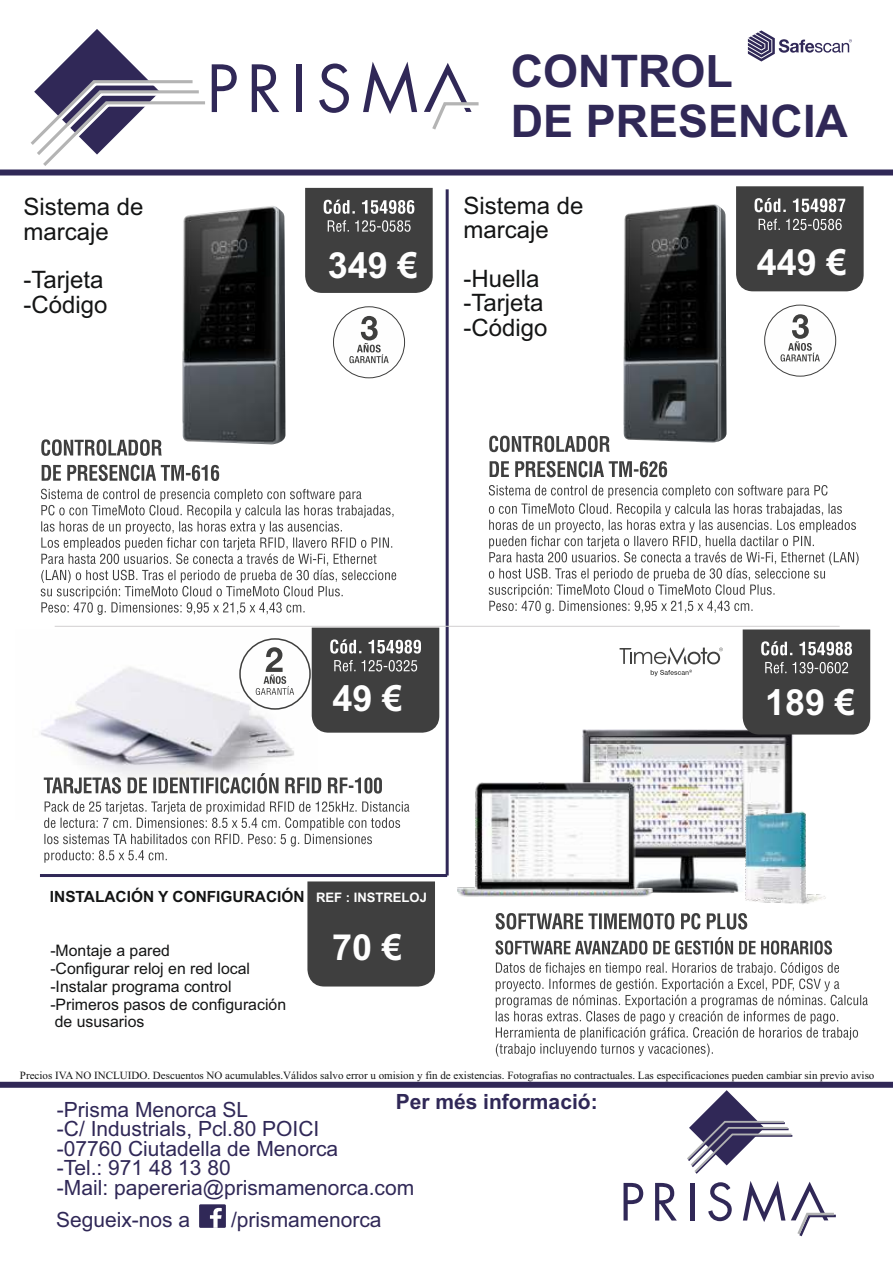
<style>
.page{position:relative;width:893px;height:1263px;background:#fff}
.page>*{position:absolute;margin:0;border:0;box-sizing:border-box;transform-origin:0 0}
.t1{font:700 45px/50.2px "Arial";color:#302857}
.t2{font:700 36px "Arial";color:#fefefe}
.t3{font:24px/24.5px "Arial";color:#141515}
.t4{font:21px/19.5px "Arial";color:#302857}
.t5{font:700 21px "Arial";color:#302857}
.t6{font:15.9px/17.7px "Arial";color:#141515}
.t7{font:700 15.45px "Arial";color:#141515}
.t8{font:700 13.05px "Arial";color:#fefefe}
.t9{font:11.1px "Times New Roman";color:#141515}
</style>
<div class="page">
<hr style="left:446px;top:189px;width:3px;height:686px;background:#302857">
<hr style="left:55px;top:626px;width:785px;height:1px;background:#d1cfd0">
<hr style="left:40px;top:874px;width:407px;height:3px;background:#302857">
<img style="left:183px;top:206px;width:102px;height:238px">
<svg style="left:41px;top:439px;width:121px;height:17px"></svg>
<svg style="left:42px;top:465px;width:177px;height:16px"></svg>
<svg style="left:41px;top:489px;width:355px;height:126px"></svg>
<svg style="left:305px;top:188px;width:128px;height:105px;background:#4d4d4d"></svg>
<div style="left:333px;top:306px;width:72px;height:72px;border:1px solid #3f3f3e;border-radius:50%"></div>
<svg style="left:349px;top:316px;width:40px;height:47px"></svg>
<img style="left:623px;top:204px;width:103px;height:239px">
<svg style="left:489px;top:436px;width:121px;height:16px"></svg>
<svg style="left:490px;top:461px;width:177px;height:16px"></svg>
<svg style="left:489px;top:485px;width:370px;height:128px"></svg>
<svg style="left:736px;top:186px;width:128px;height:105px;background:#4d4d4d"></svg>
<div style="left:764px;top:305px;width:72px;height:71px;border:1px solid #3f3f3e;border-radius:50%"></div>
<svg style="left:780px;top:314px;width:40px;height:48px"></svg>
<img style="left:41px;top:630px;width:271px;height:150px">
<div style="left:240px;top:639px;width:70px;height:70px;background:#fefefe;border-radius:50%"></div>
<div style="left:239px;top:638px;width:72px;height:72px;border:2px solid #3f3f3e;border-radius:50%"></div>
<svg style="left:256px;top:647px;width:38px;height:48px"></svg>
<svg style="left:44px;top:773px;width:338px;height:21px"></svg>
<svg style="left:44px;top:801px;width:365px;height:62px"></svg>
<svg style="left:312px;top:628px;width:127px;height:105px;background:#4c4c4c"></svg>
<img style="left:582px;top:729px;width:211px;height:164px">
<img style="left:691px;top:798px;width:135px;height:106px">
<svg style="left:620px;top:647px;width:103px;height:29px"></svg>
<svg style="left:496px;top:913px;width:251px;height:16px"></svg>
<svg style="left:496px;top:937px;width:336px;height:18px"></svg>
<svg style="left:496px;top:962px;width:372px;height:94px"></svg>
<svg style="left:743px;top:629px;width:127px;height:105px;background:#4c4c4c"></svg>
<svg style="left:30px;top:29px;width:207px;height:137px"></svg>
<svg style="left:252px;top:64px;width:27px;height:48px"></svg>
<div style="left:297px;top:64px;width:5px;height:48px;background:#302857"></div>
<svg style="left:319px;top:64px;width:30px;height:49px"></svg>
<svg style="left:363px;top:62px;width:54px;height:52px"></svg>
<svg style="left:424px;top:63px;width:55px;height:67px"></svg>
<svg style="left:623px;top:1183px;width:20px;height:37px"></svg>
<svg style="left:655px;top:1183px;width:22px;height:37px"></svg>
<svg style="left:687px;top:1090px;width:149px;height:147px"></svg>
<div style="left:199px;top:1204px;width:27px;height:24px;background:#302857"></div>
<svg style="left:210px;top:1208px;width:12px;height:20px"></svg>
<img style="left:457px;top:782px;width:197px;height:115px">
<div style="left:307px;top:881px;width:128px;height:105px;background:#3f3f3f"></div>
<svg style="left:748px;top:30px;width:104px;height:32px"></svg>
<div style="left:0;top:1082px;width:893px;height:6px;background:#302857"></div>
<div style="left:0;top:169px;width:893px;height:6px;background:#302857"></div>
<h3 class="t3" style="left:23px;top:197px;width:122px">Sistema de marcaje</h3>
<h3 class="t3" style="left:23px;top:270px;width:86px">-Tarjeta -Código</h3>
<h1 class="t1" style="left:511px;top:50px;width:339px">CONTROL<br>DE PRESENCIA</h1>
<h3 class="t3" style="left:464px;top:195px;width:122px">Sistema de marcaje</h3>
<h3 class="t3" style="left:464px;top:268px;width:86px">-Huella -Tarjeta -Código</h3>
<h2 class="t2" style="left:328px;top:252px;width:92px">349 €</h2>
<h2 class="t2" style="left:757px;top:249px;width:92px">449 €</h2>
<h2 class="t2" style="left:332px;top:685px;width:72px">49 €</h2>
<h2 class="t2" style="left:765px;top:689px;width:92px">189 €</h2>
<h3 class="t7" style="left:50px;top:891px;width:256px">INSTALACIÓN Y CONFIGURACIÓN</h3>
<h3 class="t6" style="left:50px;top:943px;width:237px">-Montaje a pared<br>-Configurar reloj en red local -Instalar programa control -Primeros pasos de configuración de ususarios</h3>
<p class="t8" style="left:316px;top:893px;width:113px">REF : INSTRELOJ</p>
<h2 class="t2" style="left:332px;top:933px;width:72px">70 €</h2>
<p class="t9" style="left:20px;top:1071px;width:856px">Precios IVA NO INCLUIDO. Descuentos NO acumulables.Válidos salvo error u omision y fin de existencias. Fotografias no contractuales. Las especificaciones pueden cambiar sin previo aviso</p>
<h3 class="t5" style="left:396px;top:1093px;width:203px">Per més informació:</h3>
<h3 class="t4" style="left:57px;top:1101px;width:359px">-Prisma Menorca SL<br>-C/ Industrials, Pcl.80 POICI<br>-07760 Ciutadella de Menorca<br>-Tel.: 971 48 13 80<br>-Mail: papereria@prismamenorca.com</h3>
<h3 class="t4" style="left:56px;top:1212px;width:136px">Segueix-nos a</h3>
<h3 class="t4" style="left:231px;top:1212px;width:152px">/prismamenorca</h3>
</div>
